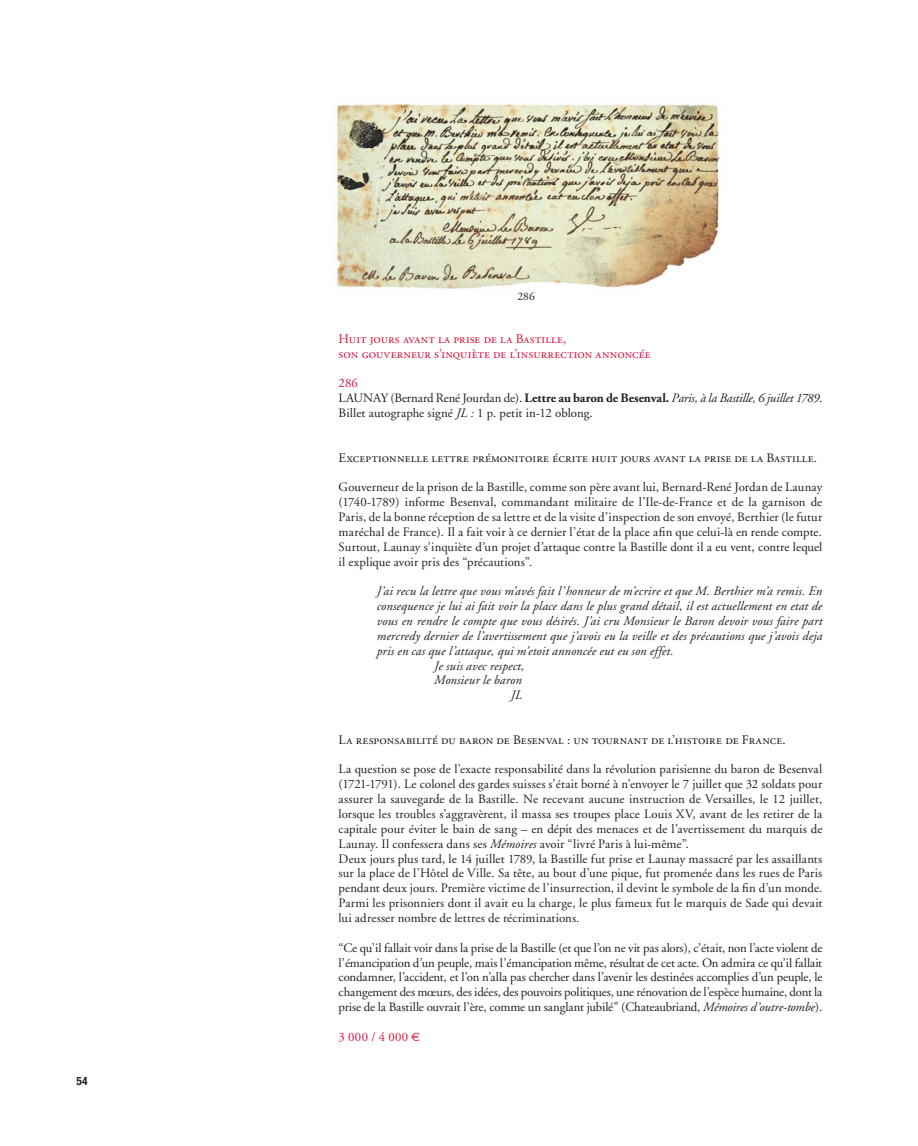
<style>
.page{position:relative;width:918px;height:1146px;background:#fff}
.page>*{position:absolute;margin:0;border:0;box-sizing:border-box;transform-origin:0 0}
.t1{font:13.05px "Adobe Garamond Regular SC";letter-spacing:.015em;color:#231f20}
.t2{font:13.05px/14.9px "Adobe Garamond Regular SC";letter-spacing:.015em;color:#d7143f}
.t3{font:12.75px/14.9px "Adobe Garamond";letter-spacing:.005em;color:#231f20}
.t4{font:italic 12.75px "Adobe Garamond";letter-spacing:.01em;color:#231f20}
.t5{font:12.75px "Adobe Garamond";letter-spacing:.025em;color:#d7143f}
.t6{font:11.4px "Adobe Garamond";color:#231f20}
.t7{font:700 condensed 11.4px "Helvetica Neue";color:#231f20}
.s1{color:#d7143f}
.s2{font-weight:700}
.s3{font-style:italic}
.s4{font-family:"Euro Sans";font-size:12.15px}
</style>
<div class="page">
<img style="left:333px;top:103px;width:387px;height:186px">
<p class="t7" style="left:76px;top:1077px;width:13px">54</p>
<p class="t6" style="left:517px;top:292px;width:19px">286</p>
<p class="t2" style="left:339px;top:332px;width:314px">Huit jours avant la prise de la Bastille,<br>son gouverneur s’inquiète de l’insurrection annoncée</p>
<p class="t3" style="left:339px;top:377px;width:485px"><span class="s1">286<br></span>LAUNAY (Bernard René Jourdan de). <span class="s2">Lettre au baron de Besenval.</span> <span class="s3">Paris, à la Bastille, 6 juillet 1789</span>.<br>Billet autographe signé <span class="s3">JL :</span> 1 p. petit in-12 oblong.</p>
<p class="t1" style="left:339px;top:452px;width:480px">Exceptionnelle lettre prémonitoire écrite huit jours avant la prise de la Bastille.</p>
<p class="t3" style="left:339px;top:481px;width:485px;text-align:justify">Gouverneur de la prison de la Bastille, comme son père avant lui, Bernard-René Jordan de Launay (1740-1789) informe Besenval, commandant militaire de l’Ile-de-France et de la garnison de Paris, de la bonne réception de sa lettre et de la visite d’inspection de son envoyé, Berthier (le futur maréchal de France). Il a fait voir à ce dernier l’état de la place afin que celui-là en rende compte.<br>Surtout, Launay s’inquiète d’un projet d’attaque contre la Bastille dont il a eu vent, contre lequel il explique avoir pris des “précautions”.</p>
<p class="t4" style="left:377px;top:586px;width:447px">J’ai recu la lettre que vous m’avés fait l’honneur de m’ecrire et que M. Berthier m’a remis. En</p>
<p class="t4" style="left:377px;top:601px;width:447px">consequence je lui ai fait voir la place dans le plus grand détail, il est actuellement en etat de</p>
<p class="t4" style="left:377px;top:616px;width:447px">vous en rendre le compte que vous désirés. J’ai cru Monsieur le Baron devoir vous faire part</p>
<p class="t4" style="left:377px;top:630px;width:447px">mercredy dernier de l’avertissement que j’avois eu la veille et des précautions que j’avois deja</p>
<p class="t4" style="left:377px;top:645px;width:298px">pris en cas que l’attaque, qui m’etoit annoncée eut eu son effet.</p>
<p class="t4" style="left:434px;top:660px;width:92px">Je suis avec respect,</p>
<p class="t4" style="left:434px;top:675px;width:89px">Monsieur le baron</p>
<p class="t4" style="left:511px;top:690px;width:13px">JL</p>
<p class="t1" style="left:339px;top:734px;width:449px">La responsabilité du baron de Besenval : un tournant de l’histoire de France.</p>
<p class="t3" style="left:339px;top:763px;width:485px">La question se pose de l’exacte responsabilité dans la révolution parisienne du baron de Besenval (1721-1791). Le colonel des gardes suisses s’était borné à n’envoyer le 7 juillet que 32 soldats pour assurer la sauvegarde de la Bastille. Ne recevant aucune instruction de Versailles, le 12 juillet, lorsque les troubles s’aggravèrent, il massa ses troupes place Louis XV, avant de les retirer de la capitale pour éviter le bain de sang – en dépit des menaces et de l’avertissement du marquis de Launay. Il confessera dans ses <span class="s3">Mémoires</span> avoir “livré Paris à lui-même”.<br>Deux jours plus tard, le 14 juillet 1789, la Bastille fut prise et Launay massacré par les assaillants sur la place de l’Hôtel de Ville. Sa tête, au bout d’une pique, fut promenée dans les rues de Paris pendant deux jours. Première victime de l’insurrection, il devint le symbole de la fin d’un monde.<br>Parmi les prisonniers dont il avait eu la charge, le plus fameux fut le marquis de Sade qui devait lui adresser nombre de lettres de récriminations.</p>
<p class="t3" style="left:339px;top:941px;width:485px;text-align:justify">“Ce qu’il fallait voir dans la prise de la Bastille (et que l’on ne vit pas alors), c’était, non l’acte violent de l’émancipation d’un peuple, mais l’émancipation même, résultat de cet acte. On admira ce qu’il fallait condamner, l’accident, et l’on n’alla pas chercher dans l’avenir les destinées accomplies d’un peuple, le changement des mœurs, des idées, des pouvoirs politiques, une rénovation de l’espèce humaine, dont la prise de la Bastille ouvrait l’ère, comme un sanglant jubilé” (Chateaubriand, <span class="s3">Mémoires d’outre-tombe</span>).</p>
<p class="t5" style="left:339px;top:1031px;width:83px">3 000 / 4 000 <span class="s4">€</span></p>
</div>
